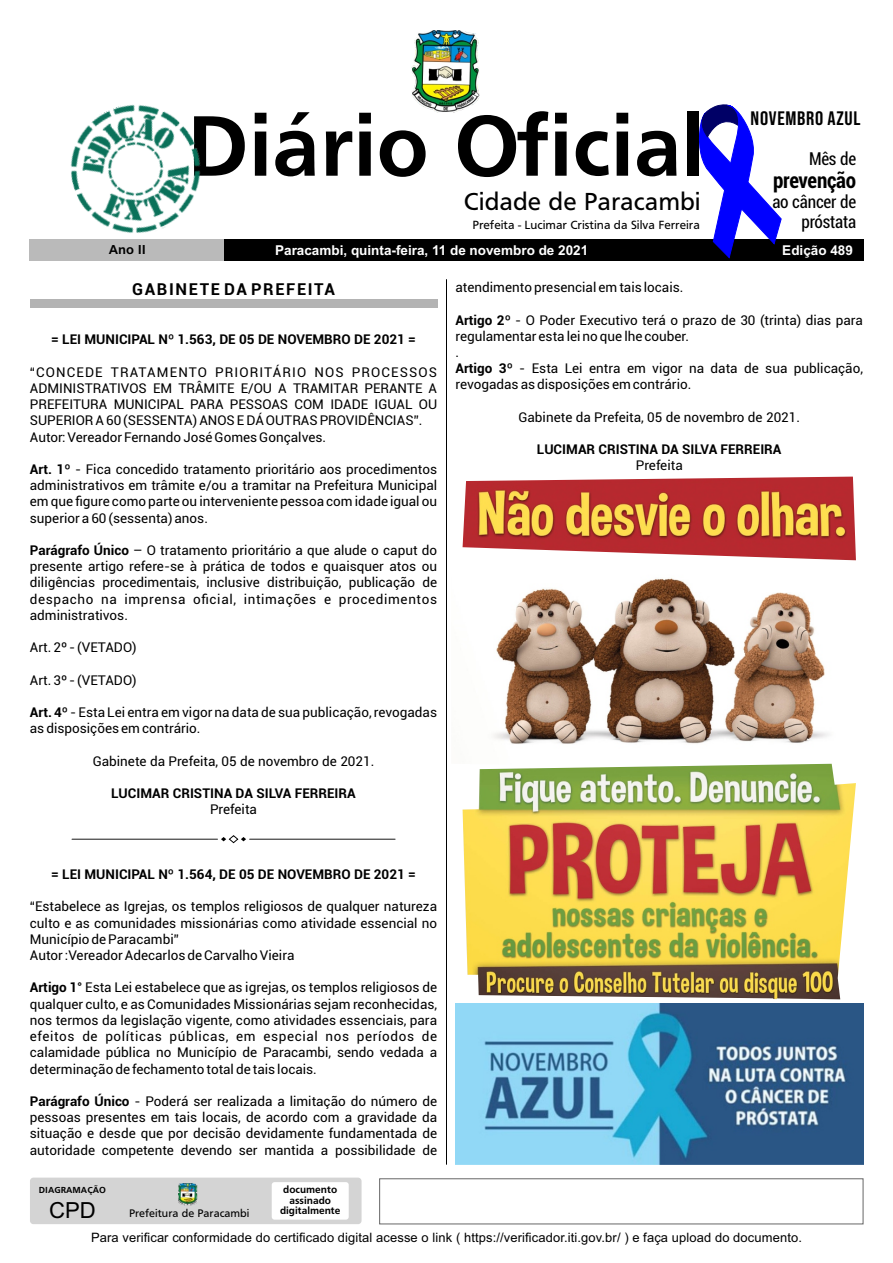
<style>
.page{position:relative;width:893px;height:1263px;background:#fff}
.page>*{position:absolute;margin:0;border:0;box-sizing:border-box;transform-origin:0 0}
.t1{font:700 89.25px "Frutiger";color:#000}
.t2{font:25.65px "Frutiger";color:#000}
.t3{font:22.2px "Arial";color:#000}
.t4{font:700 condensed 21.9px "Roboto";letter-spacing:-.01em;color:#000;scale:.96 1}
.t5{font:19.5px "Bebas Neue";letter-spacing:.035em;color:#000;scale:1.05 1}
.t6{font:condensed 17.85px/19.5px "Roboto";letter-spacing:-.01em;color:#000;text-align:right;scale:.96 1}
.t7{font:700 16.5px "Roboto";letter-spacing:.1em;color:#000}
.t8{font:700 13.65px "Arial";color:#fff}
.t9{font:13.5px/16.2px "Roboto";color:#000}
.t10{font:700 13.5px "Roboto";color:#000}
.t11{font:700 13.5px "Arial";color:#fff}
.t12{font:700 13.5px "Frutiger";color:#000}
.t13{font:12.9px "Arial";letter-spacing:.01em;color:#000}
.t14{font:12.3px "Frutiger";color:#000}
.t15{font:11.4px "Frutiger";color:#000}
.t16{font:700 10.65px/10.4px "Frutiger";color:#000;text-align:center}
.t17{font:700 9.15px "Frutiger";color:#000}
.s1{font-weight:700}
</style>
<div class="page">
<div style="left:224px;top:239px;width:639px;height:22px;background:#000"></div>
<hr style="left:446px;top:279px;width:1px;height:885px;background:#000">
<img style="left:411px;top:30px;width:69px;height:82px">
<div style="left:379px;top:1178px;width:484px;height:46px;border:1px solid #666"></div>
<div style="left:30px;top:1177px;width:332px;height:47px;background:#d4d4d4;border-radius:3px"></div>
<div style="left:272px;top:1182px;width:77px;height:37px;background:#fff;border-radius:3px"></div>
<img style="left:178px;top:1183px;width:19px;height:22px">
<div style="left:30px;top:299px;width:407px;height:8px;background:#b3b3b3"></div>
<div style="left:30px;top:239px;width:194px;height:22px;background:#bababa"></div>
<hr style="left:72px;top:839px;width:145px;height:1px;background:#000">
<hr style="left:250px;top:839px;width:145px;height:1px;background:#000">
<svg style="left:221px;top:835px;width:25px;height:9px"></svg>
<img style="left:70px;top:104px;width:130px;height:129px">
<svg style="left:699px;top:104px;width:83px;height:155px"></svg>
<img style="left:463px;top:477px;width:393px;height:83px">
<img style="left:493px;top:578px;width:339px;height:186px">
<img style="left:463px;top:764px;width:393px;height:235px">
<img style="left:455px;top:1003px;width:408px;height:161px">
<p class="t12" style="left:109px;top:244px;width:39px">Ano II</p>
<p class="t12" style="left:111px;top:244px;width:35px">Ano I</p>
<h1 class="t1" style="left:187px;top:111px;width:519px">Diário Oficial</h1>
<h2 class="t2" style="left:464px;top:191px;width:238px">Cidade de Paracambi</h2>
<p class="t8" style="left:275px;top:245px;width:315px">Paracambi, quinta-feira, 11 de novembro de 2021</p>
<p class="t11" style="left:782px;top:245px;width:72px">Edição 489</p>
<h3 class="t5" style="left:751px;top:110px;width:106px">NOVEMBRO AZUL</h3>
<h3 class="t6" style="left:809px;top:151px;width:51px">Mês de</h3>
<h3 class="t4" style="left:773px;top:171px;width:88px">prevenção</h3>
<h3 class="t6" style="left:772px;top:194px;width:89px">ao câncer de próstata</h3>
<p class="t14" style="left:473px;top:220px;width:229px">Prefeita - Lucimar Cristina da Silva Ferreira</p>
<p class="t7" style="left:132px;top:283px;width:204px">GABINETE DA PREFEITA</p>
<p class="t10" style="left:51px;top:334px;width:366px">= LEI MUNICIPAL Nº 1.563, DE 05 DE NOVEMBRO DE 2021 =</p>
<p class="t9" style="left:30px;top:365px;width:409px">“CONCEDE TRATAMENTO PRIORITÁRIO NOS PROCESSOS ADMINISTRATIVOS EM TRÂMITE E/OU A TRAMITAR PERANTE A PREFEITURA MUNICIPAL PARA PESSOAS COM IDADE IGUAL OU SUPERIOR A 60 (SESSENTA) ANOS E DÁ OUTRAS PROVIDÊNCIAS”.<br>Autor: Vereador Fernando José Gomes Gonçalves.</p>
<p class="t9" style="left:30px;top:462px;width:409px;text-align:justify"><span class="s1">Art. 1º</span> - Fica concedido tratamento prioritário aos procedimentos administrativos em trâmite e/ou a tramitar na Prefeitura Municipal em que figure como parte ou interveniente pessoa com idade igual ou superior a 60 (sessenta) anos.</p>
<p class="t9" style="left:30px;top:543px;width:409px;text-align:justify"><span class="s1">Parágrafo Único</span> – O tratamento prioritário a que alude o caput do presente artigo refere-se à prática de todos e quaisquer atos ou diligências procedimentais, inclusive distribuição, publicação de despacho na imprensa oficial, intimações e procedimentos administrativos.</p>
<p class="t9" style="left:30px;top:641px;width:108px">Art. 2º - (VETADO)</p>
<p class="t9" style="left:30px;top:673px;width:108px">Art. 3º - (VETADO)</p>
<p class="t9" style="left:30px;top:705px;width:409px"><span class="s1">Art. 4</span>º - Esta Lei entra em vigor na data de sua publicação, revogadas as disposições em contrário.</p>
<p class="t9" style="left:93px;top:754px;width:283px">Gabinete da Prefeita, 05 de novembro de 2021.</p>
<p class="t10" style="left:111px;top:788px;width:246px">LUCIMAR CRISTINA DA SILVA FERREIRA</p>
<p class="t9" style="left:210px;top:803px;width:48px">Prefeita</p>
<p class="t9" style="left:455px;top:281px;width:229px">atendimento presencial em tais locais.</p>
<p class="t9" style="left:455px;top:313px;width:409px"><span class="s1">Artigo 2º</span> - O Poder Executivo terá o prazo de 30 (trinta) dias para regulamentar esta lei no que lhe couber.<br>.<br><span class="s1">Artigo 3º</span> - Esta Lei entra em vigor na data de sua publicação, revogadas as disposições em contrário.</p>
<p class="t9" style="left:518px;top:410px;width:283px">Gabinete da Prefeita, 05 de novembro de 2021.</p>
<p class="t10" style="left:537px;top:444px;width:246px">LUCIMAR CRISTINA DA SILVA FERREIRA</p>
<p class="t9" style="left:636px;top:459px;width:48px">Prefeita</p>
<p class="t10" style="left:51px;top:869px;width:366px">= LEI MUNICIPAL Nº 1.564, DE 05 DE NOVEMBRO DE 2021 =</p>
<p class="t9" style="left:30px;top:900px;width:409px">“Estabelece as Igrejas, os templos religiosos de qualquer natureza culto e as comunidades missionárias como atividade essencial no Município de Paracambi”<br>Autor :Vereador Adecarlos de Carvalho Vieira</p>
<p class="t9" style="left:30px;top:981px;width:409px;text-align:justify"><span class="s1">Artigo 1°</span> Esta Lei estabelece que as igrejas, os templos religiosos de qualquer culto, e as Comunidades Missionárias sejam reconhecidas, nos termos da legislação vigente, como atividades essenciais, para efeitos de políticas públicas, em especial nos períodos de calamidade pública no Município de Paracambi, sendo vedada a determinação de fechamento total de tais locais.</p>
<p class="t9" style="left:30px;top:1094px;width:409px;text-align:justify"><span class="s1">Parágrafo Único</span> - Poderá ser realizada a limitação do número de pessoas presentes em tais locais, de acordo com a gravidade da situação e desde que por decisão devidamente fundamentada de autoridade competente devendo ser mantida a possibilidade de</p>
<p class="t17" style="left:39px;top:1187px;width:68px">DIAGRAMAÇÃO</p>
<h3 class="t3" style="left:49px;top:1202px;width:48px">CPD</h3>
<p class="t13" style="left:91px;top:1233px;width:712px">Para verificar conformidade do certificado digital acesse o link ( https://verificador.iti.gov.br/ ) e faça upload do documento.</p>
<p class="t16" style="left:280px;top:1185px;width:62px">documento assinado digitalmente</p>
<p class="t15" style="left:129px;top:1209px;width:122px">Prefeitura de Paracambi</p>
</div>
